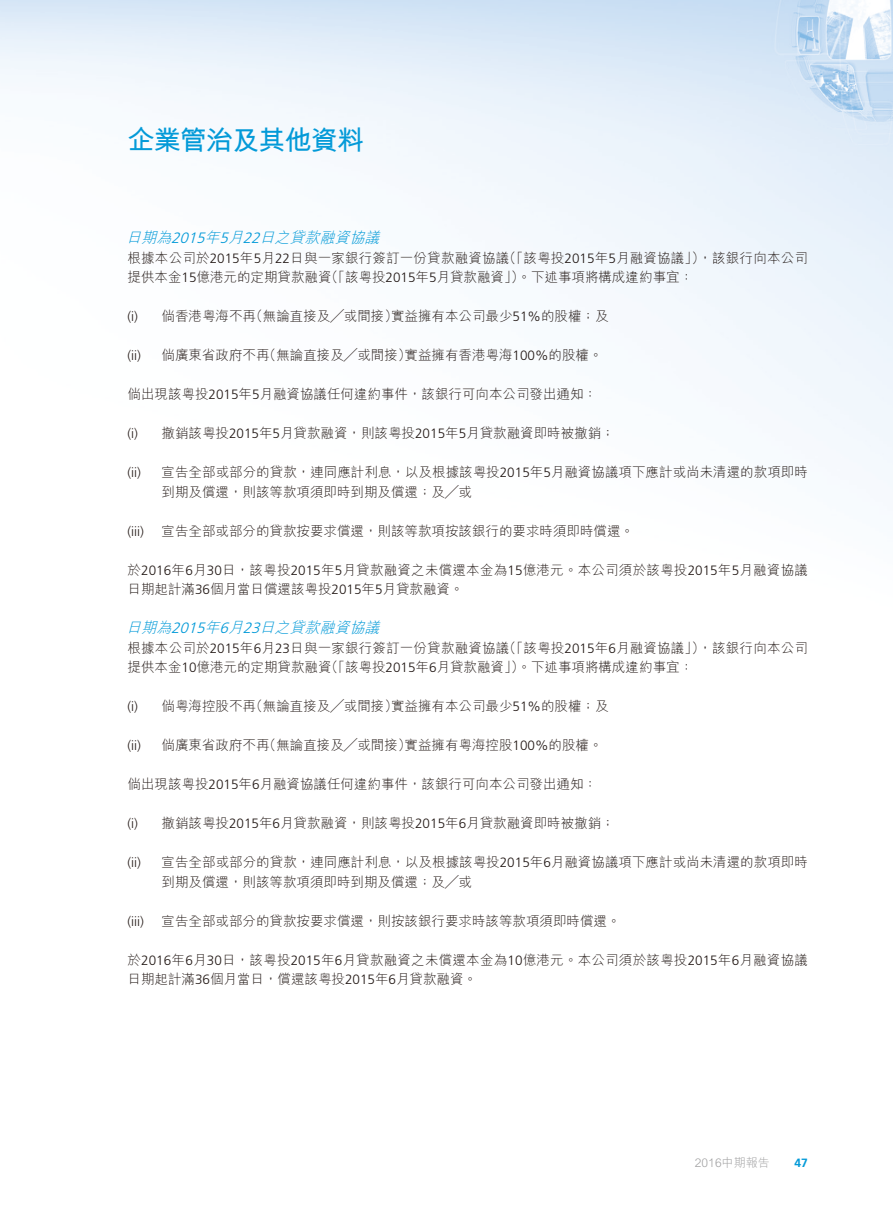
<style>
.page{position:relative;width:893px;height:1212px;background:#fff}
.page>*{position:absolute;margin:0;border:0;box-sizing:border-box;transform-origin:0 0}
.t1{font:27px "M Hei HK Bold E Ten B5 H";letter-spacing:-.03em;color:#039ad8}
.t2{font:italic 15px "M Hei HK Light E Ten B5 H";color:#039ad8}
.t3{font:13.5px/19.5px "M Hei HK Light E Ten B5 H";color:#231916}
.t4{font:13.5px/19.5px "M Hei HK Light E Ten B5 H";letter-spacing:.02em;color:#231916}
.t5{font:300 13.5px "Frutiger LT Std";color:#231916}
.t6{font:12px "M Hei HK Light E Ten B5 H";color:#9f9fa0}
.t7{font:700 12px "Frutiger LT Std";color:#039ad8}
.s1{font-family:"Frutiger LT Std";font-weight:300}
.s2{font-family:"M Hei HKS Light E Ten B5 H"}
</style>
<div class="page">
<img style="left:0;top:0;width:893px;height:490px">
<h1 class="t1" style="left:128px;top:130px;width:238px">企業管治及其他資料</h1>
<p class="t2" style="left:126px;top:232px;width:259px">日期為<span class="s1">2015</span>年<span class="s1">5</span>月<span class="s1">22</span>日之貸款融資協議</p>
<p class="t3" style="left:128px;top:250px;width:682px">根據本公司於<span class="s1">2015</span>年<span class="s1">5</span>月<span class="s1">22</span>日與一家銀行簽訂一份貸款融資協議（「該<span class="s2">粵</span>投<span class="s1">2015</span>年<span class="s1">5</span>月融資協議」），該銀行向本公司提供本金<span class="s1">15</span>億港元的定期貸款融資（「該<span class="s2">粵</span>投<span class="s1">2015</span>年<span class="s1">5</span>月貸款融資」）。下述事項將構成違約事宜：</p>
<p class="t3" style="left:128px;top:308px;width:483px"><span class="s1">(i)</span> 倘香港<span class="s2">粵</span>海不再（無論直接及╱或間接）實益擁有本公司最少<span class="s1">51%</span>的股權；及</p>
<p class="t5" style="left:128px;top:349px;width:15px">(ii)</p>
<p class="t3" style="left:162px;top:347px;width:443px">倘廣東省政府不再（無論直接及╱或間接）實益擁有香港<span class="s2">粵</span>海<span class="s1">100%</span>的股權。</p>
<p class="t3" style="left:128px;top:386px;width:471px">倘出現該<span class="s2">粵</span>投<span class="s1">2015</span>年<span class="s1">5</span>月融資協議任何違約事件，該銀行可向本公司發出通知：</p>
<p class="t3" style="left:128px;top:425px;width:489px"><span class="s1">(i)</span> 撤銷該<span class="s2">粵</span>投<span class="s1">2015</span>年<span class="s1">5</span>月貸款融資，則該<span class="s2">粵</span>投<span class="s1">2015</span>年<span class="s1">5</span>月貸款融資即時被撤銷；</p>
<p class="t5" style="left:128px;top:466px;width:15px">(ii)</p>
<p class="t3" style="left:162px;top:464px;width:648px">宣告全部或部分的貸款，連同應計利息，以及根據該<span class="s2">粵</span>投<span class="s1">2015</span>年<span class="s1">5</span>月融資協議項下應計或尚未清還的款項即時到期及償還，則該等款項須即時到期及償還；及╱或</p>
<p class="t5" style="left:128px;top:524px;width:18px">(iii)</p>
<p class="t3" style="left:162px;top:523px;width:474px">宣告全部或部分的貸款按要求償還，則該等款項按該銀行的要求時須即時償還。</p>
<p class="t4" style="left:128px;top:562px;width:682px">於<span class="s1">2016</span>年<span class="s1">6</span>月<span class="s1">30</span>日，該<span class="s2">粵</span>投<span class="s1">2015</span>年<span class="s1">5</span>月貸款融資之未償還本金為<span class="s1">15</span>億港元。本公司須於該<span class="s2">粵</span>投<span class="s1">2015</span>年<span class="s1">5</span>月融資協議日期起計滿<span class="s1">36</span>個月當日償還該<span class="s2">粵</span>投<span class="s1">2015</span>年<span class="s1">5</span>月貸款融資。</p>
<p class="t2" style="left:126px;top:622px;width:259px">日期為<span class="s1">2015</span>年<span class="s1">6</span>月<span class="s1">23</span>日之貸款融資協議</p>
<p class="t3" style="left:128px;top:640px;width:682px">根據本公司於<span class="s1">2015</span>年<span class="s1">6</span>月<span class="s1">23</span>日與一家銀行簽訂一份貸款融資協議（「該<span class="s2">粵</span>投<span class="s1">2015</span>年<span class="s1">6</span>月融資協議」），該銀行向本公司提供本金<span class="s1">10</span>億港元的定期貸款融資（「該<span class="s2">粵</span>投<span class="s1">2015</span>年<span class="s1">6</span>月貸款融資」）。下述事項將構成違約事宜：</p>
<p class="t3" style="left:128px;top:698px;width:483px"><span class="s1">(i)</span> 倘<span class="s2">粵</span>海控股不再（無論直接及╱或間接）實益擁有本公司最少<span class="s1">51%</span>的股權；及</p>
<p class="t5" style="left:128px;top:739px;width:15px">(ii)</p>
<p class="t3" style="left:162px;top:737px;width:443px">倘廣東省政府不再（無論直接及╱或間接）實益擁有<span class="s2">粵</span>海控股<span class="s1">100%</span>的股權。</p>
<p class="t3" style="left:128px;top:776px;width:471px">倘出現該<span class="s2">粵</span>投<span class="s1">2015</span>年<span class="s1">6</span>月融資協議任何違約事件，該銀行可向本公司發出通知：</p>
<p class="t3" style="left:128px;top:815px;width:489px"><span class="s1">(i)</span> 撤銷該<span class="s2">粵</span>投<span class="s1">2015</span>年<span class="s1">6</span>月貸款融資，則該<span class="s2">粵</span>投<span class="s1">2015</span>年<span class="s1">6</span>月貸款融資即時被撤銷；</p>
<p class="t5" style="left:128px;top:856px;width:15px">(ii)</p>
<p class="t3" style="left:162px;top:854px;width:648px">宣告全部或部分的貸款，連同應計利息，以及根據該<span class="s2">粵</span>投<span class="s1">2015</span>年<span class="s1">6</span>月融資協議項下應計或尚未清還的款項即時到期及償還，則該等款項須即時到期及償還；及╱或</p>
<p class="t5" style="left:128px;top:914px;width:18px">(iii)</p>
<p class="t3" style="left:162px;top:913px;width:461px">宣告全部或部分的貸款按要求償還，則按該銀行要求時該等款項須即時償還。</p>
<p class="t4" style="left:128px;top:952px;width:682px">於<span class="s1">2016</span>年<span class="s1">6</span>月<span class="s1">30</span>日，該<span class="s2">粵</span>投<span class="s1">2015</span>年<span class="s1">6</span>月貸款融資之未償還本金為<span class="s1">10</span>億港元。本公司須於該<span class="s2">粵</span>投<span class="s1">2015</span>年<span class="s1">6</span>月融資協議日期起計滿<span class="s1">36</span>個月當日，償還該<span class="s2">粵</span>投<span class="s1">2015</span>年<span class="s1">6</span>月貸款融資。</p>
<p class="t6" style="left:695px;top:1158px;width:76px">2016中期報告</p>
<p class="t7" style="left:795px;top:1157px;width:15px">47</p>
</div>
